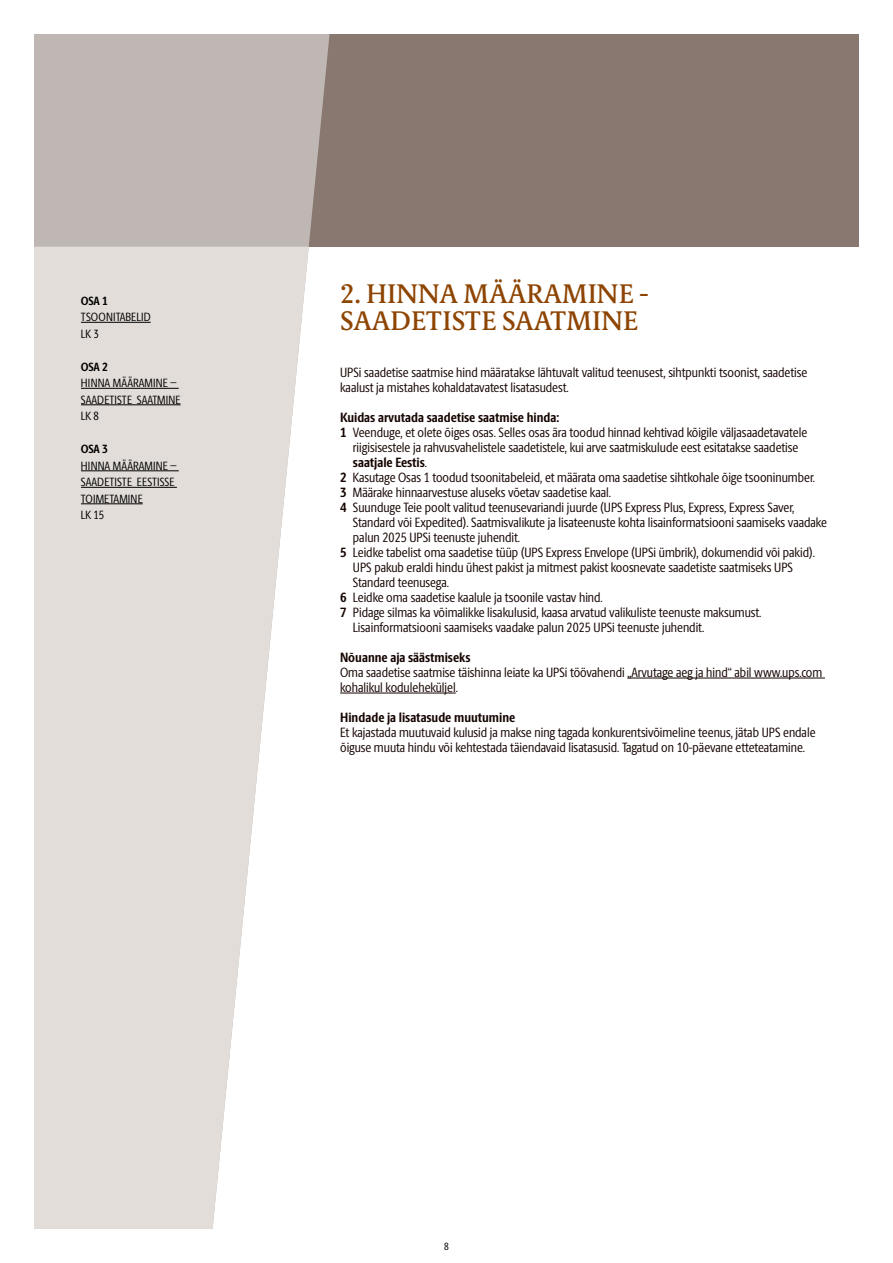
<style>
.page{position:relative;width:893px;height:1263px;background:#fff}
.page>*{position:absolute;margin:0;border:0;box-sizing:border-box;transform-origin:0 0}
.t1{font:500 27px/27px "UPS Berlingske Serif Tx";color:#8e4402}
.t2{font:13.5px/15px "UPS Berlingske Sans Cn";color:#150400}
.t3{font:700 13.5px "UPS Berlingske Sans Cn";color:#150400}
.t4{font:12px/16.5px "UPS Berlingske Sans Cn";letter-spacing:.01em;color:#000}
.t5{font:700 12px "UPS Berlingske Sans Cn";letter-spacing:-.015em;color:#000}
.t6{font:10.5px "UPS Berlingske Sans Cn";color:#000}
.s1{font-weight:700}
.s2{font-weight:400}
</style>
<div class="page">
<div style="left:34px;top:34px;width:825px;height:213px;background:#897870"></div>
<div style="left:34px;top:34px;width:296px;height:213px;background:#beb7b3"></div>
<svg style="left:34px;top:247px;width:275px;height:982px;fill:#e2ddd9"></svg>
<hr style="left:627px;top:678px;width:198px;height:1px;background:#150400">
<hr style="left:340px;top:693px;width:116px;height:1px;background:#150400">
<hr style="left:81px;top:322px;width:70px;height:1px;background:#000">
<hr style="left:81px;top:388px;width:98px;height:1px;background:#000">
<hr style="left:81px;top:404px;width:100px;height:1px;background:#000">
<hr style="left:81px;top:470px;width:98px;height:1px;background:#000">
<hr style="left:81px;top:487px;width:96px;height:1px;background:#000">
<hr style="left:81px;top:503px;width:62px;height:1px;background:#000">
<p class="t5" style="left:81px;top:291px;width:29px">OSA 1</p>
<p class="t4" style="left:81px;top:308px;width:71px">TSOONITABELID<br>LK 3</p>
<p class="t5" style="left:81px;top:357px;width:29px">OSA 2</p>
<p class="t4" style="left:81px;top:374px;width:101px">HINNA MÄÄRAMINE –<br>SAADETISTE SAATMINE<br>LK 8</p>
<p class="t5" style="left:81px;top:440px;width:29px">OSA 3</p>
<p class="t4" style="left:81px;top:457px;width:97px">HINNA MÄÄRAMINE –<br>SAADETISTE EESTISSE<br>TOIMETAMINE<br>LK 15</p>
<h1 class="t1" style="left:340px;top:281px;width:310px">2. HINNA MÄÄRAMINE -<br>SAADETISTE SAATMINE</h1>
<p class="t2" style="left:340px;top:364px;width:469px">UPSi saadetise saatmise hind määratakse lähtuvalt valitud teenusest, sihtpunkti tsoonist, saadetise kaalust ja mistahes kohaldatavatest lisatasudest.</p>
<p class="t3" style="left:340px;top:407px;width:221px">Kuidas arvutada saadetise saatmise hinda:</p>
<p class="t2" style="left:340px;top:424px;width:469px"><span class="s1">1</span> Veenduge, et olete õiges osas. Selles osas ära toodud hinnad kehtivad kõigile väljasaadetavatele</p>
<p class="t2" style="left:353px;top:439px;width:447px">riigisisestele ja rahvusvahelistele saadetistele, kui arve saatmiskulude eest esitatakse saadetise</p>
<p class="t3" style="left:353px;top:452px;width:76px">saatjale Eestis<span class="s2">.</span></p>
<p class="t2" style="left:340px;top:469px;width:476px"><span class="s1">2</span> Kasutage Osas 1 toodud tsoonitabeleid, et määrata oma saadetise sihtkohale õige tsooninumber.</p>
<p class="t2" style="left:340px;top:484px;width:272px"><span class="s1">3</span> Määrake hinnaarvestuse aluseks võetav saadetise kaal.</p>
<p class="t2" style="left:340px;top:499px;width:456px"><span class="s1">4</span> Suunduge Teie poolt valitud teenusevariandi juurde (UPS Express Plus, Express, Express Saver,</p>
<p class="t2" style="left:353px;top:514px;width:475px">Standard või Expedited). Saatmisvalikute ja lisateenuste kohta lisainformatsiooni saamiseks vaadake</p>
<p class="t2" style="left:353px;top:529px;width:169px">palun 2025 UPSi teenuste juhendit.</p>
<p class="t2" style="left:340px;top:544px;width:476px"><span class="s1">5</span> Leidke tabelist oma saadetise tüüp (UPS Express Envelope (UPSi ümbrik), dokumendid või pakid).</p>
<p class="t2" style="left:353px;top:559px;width:442px">UPS pakub eraldi hindu ühest pakist ja mitmest pakist koosnevate saadetiste saatmiseks UPS</p>
<p class="t2" style="left:353px;top:574px;width:98px">Standard teenusega.</p>
<p class="t2" style="left:340px;top:589px;width:264px"><span class="s1">6</span> Leidke oma saadetise kaalule ja tsoonile vastav hind.</p>
<p class="t2" style="left:340px;top:604px;width:423px"><span class="s1">7</span> Pidage silmas ka võimalikke lisakulusid, kaasa arvatud valikuliste teenuste maksumust.</p>
<p class="t2" style="left:353px;top:619px;width:353px">Lisainformatsiooni saamiseks vaadake palun 2025 UPSi teenuste juhendit.</p>
<p class="t3" style="left:340px;top:647px;width:132px">Nõuanne aja säästmiseks</p>
<p class="t2" style="left:340px;top:664px;width:484px">Oma saadetise saatmise täishinna leiate ka UPSi töövahendi „Arvutage aeg ja hind“ abil www.ups.com kohalikul koduleheküljel.</p>
<p class="t3" style="left:340px;top:707px;width:177px">Hindade ja lisatasude muutumine</p>
<p class="t2" style="left:340px;top:724px;width:477px">Et kajastada muutuvaid kulusid ja makse ning tagada konkurentsivõimeline teenus, jätab UPS endale õiguse muuta hindu või kehtestada täiendavaid lisatasusid. Tagatud on 10-päevane etteteatamine.</p>
<p class="t6" style="left:444px;top:1239px;width:6px">8</p>
</div>
